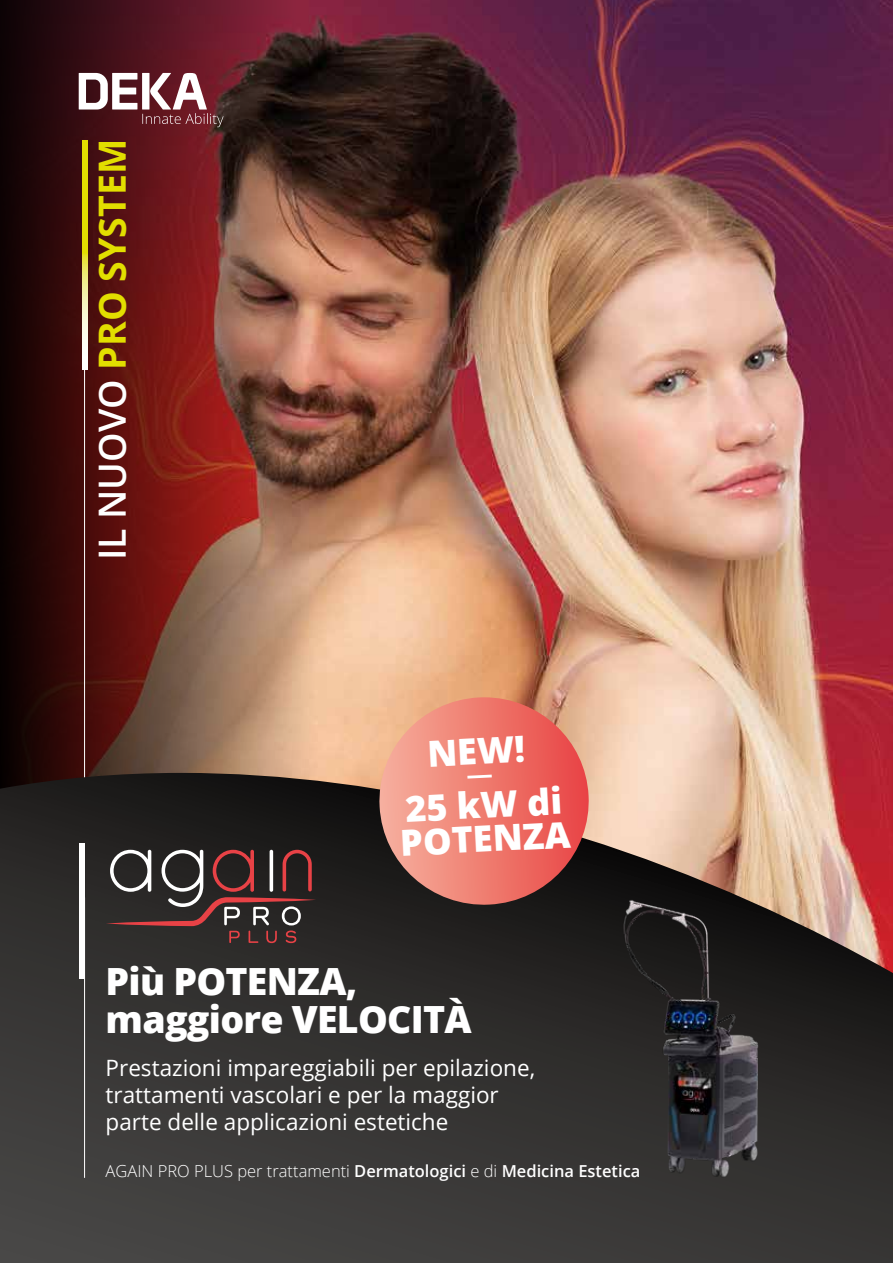
<style>
.page{position:relative;width:893px;height:1263px;background:#fff}
.page>*{position:absolute;margin:0;border:0;box-sizing:border-box;transform-origin:0 0}
.t1{font:800 37.5px/37.5px "Open Sans";letter-spacing:-.02em;color:#fff}
.t2{font:700 37.5px "Open Sans";color:#e2de00}
.t3{font:800 36px/33.8px "Open Sans";color:#fff}
.t4{font:22.5px/27px "Open Sans";color:#fff}
.t5{font:300 16.5px "Open Sans";color:#fff}
.s1{font-weight:600;color:#fff}
.s2{font-weight:600}
</style>
<div class="page">
<img style="left:0;top:0;width:893px;height:773px">
<hr style="left:84px;top:238px;width:1px;height:567px;background:#fff">
<svg style="left:82px;top:141px;width:6px;height:228px"></svg>
<svg style="left:79px;top:73px;width:145px;height:54px"></svg>
<svg style="left:0;top:773px;width:893px;height:490px;background:#443c39"></svg>
<hr style="left:84px;top:897px;width:1px;height:281px;background:#fff">
<div style="left:79px;top:843px;width:6px;height:136px;background:#fff"></div>
<img style="left:614px;top:891px;width:170px;height:290px">
<svg style="left:106px;top:850px;width:210px;height:93px;background:#4c3b3b"></svg>
<svg style="left:377px;top:697px;width:214px;height:210px;background:#d37568"></svg>
<h1 class="t2" style="left:86px;top:560px;width:423px;rotate:-90deg"><span class="s1">IL NUOVO</span> PRO SYSTEM</h1>
<h2 class="t3" style="left:426px;top:735px;width:99px;rotate:-3deg">NEW!</h2>
<h2 class="t3" style="left:398px;top:791px;width:172px;rotate:-3deg">25 kW di<br>POTENZA</h2>
<h1 class="t1" style="left:106px;top:961px;width:367px">Più POTENZA, maggiore VELOCITÀ</h1>
<p class="t4" style="left:106px;top:1053px;width:431px">Prestazioni impareggiabili per epilazione, trattamenti vascolari e per la maggior parte delle applicazioni estetiche</p>
<p class="t5" style="left:106px;top:1160px;width:536px">AGAIN PRO PLUS per trattamenti <span class="s2">Dermatologici</span> e di <span class="s2">Medicina Estetica</span></p>
</div>
